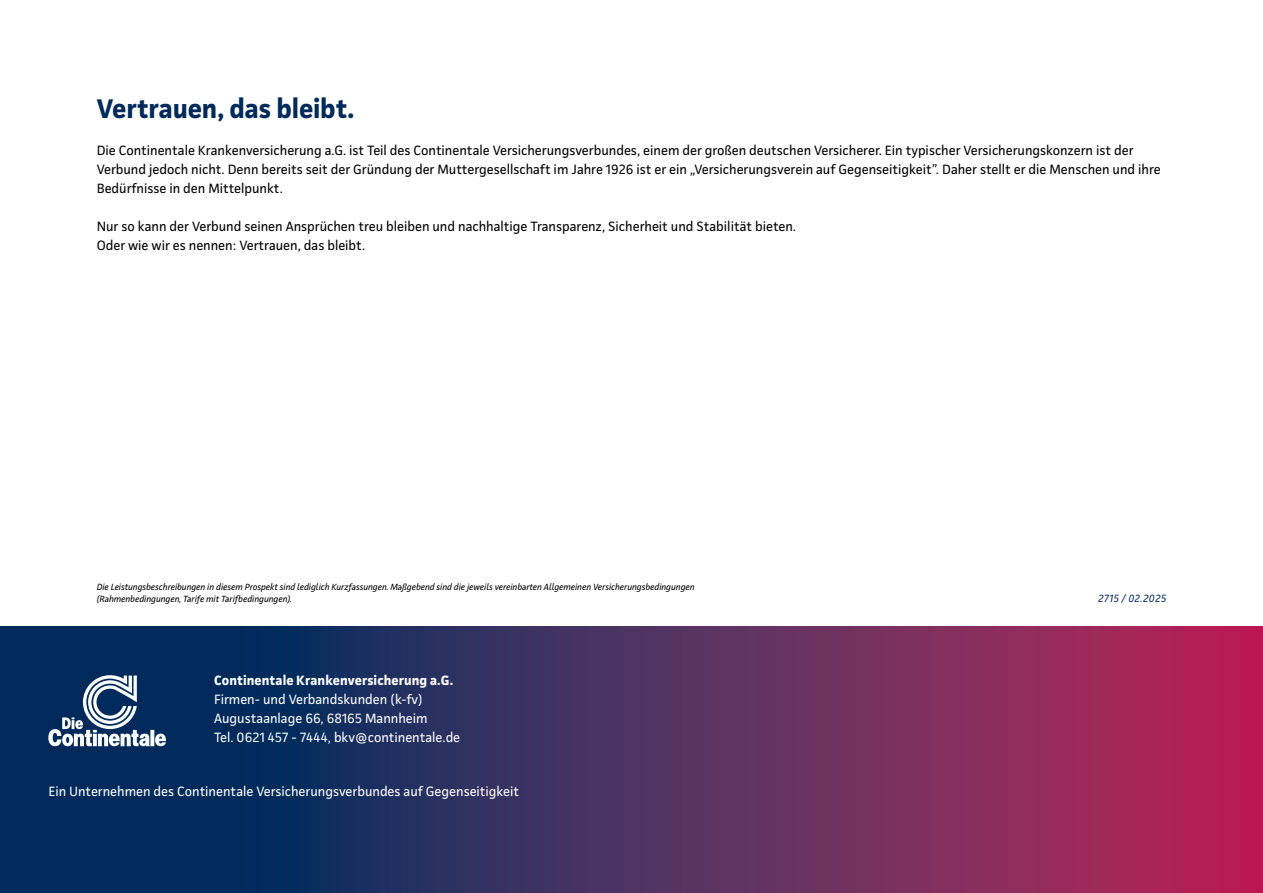
<style>
.page{position:relative;width:1263px;height:893px;background:#fff}
.page>*{position:absolute;margin:0;border:0;box-sizing:border-box;transform-origin:0 0}
.t1{font:700 27px "Continentale Pro";letter-spacing:-.005em;color:#002a5b}
.t2{font:13.5px/18.9px "Continentale Pro";color:#000}
.t3{font:13.5px/18.9px "Continentale Pro";color:#fff}
.t4{font:700 13.5px "Continentale Pro";letter-spacing:.01em;color:#fff}
.t5{font:italic 10.5px "Continentale Pro";letter-spacing:.02em;color:#002a5b}
.t6{font:italic 9px/12.6px "Continentale Pro";color:#000}
</style>
<div class="page">
<div style="left:238px;top:626px;width:1025px;height:267px;background:linear-gradient(to right,#033563,#be2759)"></div>
<div style="left:0;top:626px;width:238px;height:267px;background:#002a5b"></div>
<svg style="left:48px;top:675px;width:118px;height:71px"></svg>
<h1 class="t1" style="left:97px;top:92px;width:259px">Vertrauen, das bleibt.</h1>
<p class="t2" style="left:97px;top:141px;width:1066px">Die Continentale Krankenversicherung a.G. ist Teil des Continentale Versicherungsverbundes, einem der großen deutschen Versicherer. Ein typischer Versicherungskonzern ist der<br>Verbund jedoch nicht. Denn bereits seit der Gründung der Muttergesellschaft im Jahre 1926 ist er ein „Versicherungsverein auf Gegenseitigkeit”. Daher stellt er die Menschen und ihre<br>Bedürfnisse in den Mittelpunkt.</p>
<p class="t2" style="left:97px;top:217px;width:701px">Nur so kann der Verbund seinen Ansprüchen treu bleiben und nachhaltige Transparenz, Sicherheit und Stabilität bieten.<br>Oder wie wir es nennen: Vertrauen, das bleibt.</p>
<p class="t6" style="left:97px;top:580px;width:599px">Die Leistungsbeschreibungen in diesem Prospekt sind lediglich Kurzfassungen. Maßgebend sind die jeweils vereinbarten Allgemeinen Versicherungsbedingungen (Rahmenbedingungen, Tarife mit Tarifbedingungen).</p>
<p class="t4" style="left:214px;top:672px;width:240px">Continentale Krankenversicherung a.G.</p>
<p class="t3" style="left:214px;top:690px;width:248px">Firmen- und Verbandskunden (k-fv)<br>Augustaanlage 66, 68165 Mannheim<br>Tel. 0621 457 - 7444, bkv@continentale.de</p>
<p class="t3" style="left:48px;top:782px;width:472px">Ein Unternehmen des Continentale Versicherungsverbundes auf Gegenseitigkeit</p>
<p class="t5" style="left:1098px;top:592px;width:70px">2715 / 02.2025</p>
</div>
